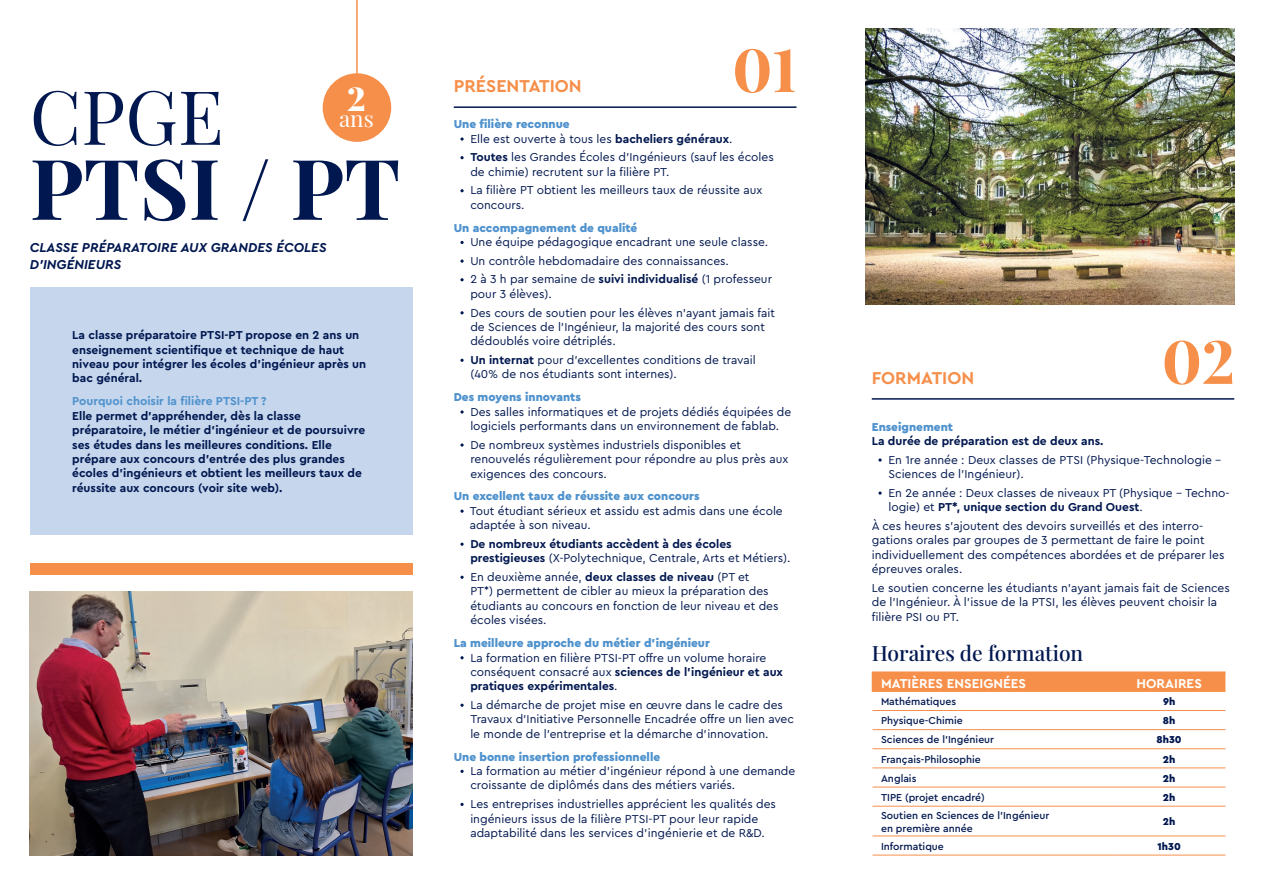
<style>
.page{position:relative;width:1263px;height:893px;background:#fff}
.page>*{position:absolute;margin:0;border:0;box-sizing:border-box;transform-origin:0 0}
.t1{font:700 84px "Playfair Display";color:#00174f}
.t2{font:75px "Playfair Display";color:#00174f}
.t3{font:800 60px "Playfair Display";color:#f68f4a}
.t4{font:900 33px "Playfair Display";color:#fff}
.t5{font:22.5px "Playfair Display";color:#fff}
.t6{font:500 21px "Playfair Display";color:#00174f}
.t7{font:700 18px "Cera Pro";color:#f68f4a}
.t8{font:italic 700 13.5px/16.2px "Cera Pro";color:#00174f}
.t9{font:700 13.5px "Cera Pro";color:#fff}
.t10{font:12px/14.4px "Cera Pro";color:#00174f}
.t11{font:700 12px/14.4px "Cera Pro";color:#00174f}
.t12{font:900 12px "Cera Pro";color:#4f92cd}
.t13{font:700 12px "Cera Pro";color:#4f92cd}
.t14{font:500 10.5px/12.6px "Cera Pro";color:#00174f}
.t15{font:900 10.5px "Cera Pro";color:#00174f}
.s1{font-weight:900;color:#4f92cd}
.s2{font-weight:700}
.s3{font-weight:400}
</style>
<div class="page">
<hr style="left:454px;top:106px;width:342px;height:2px;background:#00174f">
<svg style="left:460px;top:137px;width:4px;height:4px"></svg>
<svg style="left:460px;top:156px;width:4px;height:3px"></svg>
<svg style="left:460px;top:189px;width:4px;height:3px"></svg>
<svg style="left:460px;top:241px;width:4px;height:3px"></svg>
<svg style="left:460px;top:259px;width:4px;height:4px"></svg>
<svg style="left:460px;top:278px;width:4px;height:3px"></svg>
<svg style="left:460px;top:359px;width:4px;height:3px"></svg>
<svg style="left:460px;top:410px;width:4px;height:4px"></svg>
<svg style="left:460px;top:443px;width:4px;height:4px"></svg>
<svg style="left:460px;top:543px;width:4px;height:3px"></svg>
<svg style="left:460px;top:576px;width:4px;height:3px"></svg>
<svg style="left:460px;top:656px;width:4px;height:3px"></svg>
<svg style="left:460px;top:704px;width:4px;height:3px"></svg>
<svg style="left:460px;top:770px;width:4px;height:3px"></svg>
<svg style="left:460px;top:803px;width:4px;height:3px"></svg>
<hr style="left:872px;top:398px;width:362px;height:2px;background:#00174f">
<svg style="left:878px;top:458px;width:4px;height:4px"></svg>
<svg style="left:878px;top:491px;width:4px;height:4px"></svg>
<div style="left:323px;top:73px;width:68px;height:69px;background:#f68f4a;border-radius:50%"></div>
<div style="left:30px;top:287px;width:382px;height:247px;background:#c5d6ed"></div>
<hr style="left:356px;top:0;width:2px;height:79px;background:#f68f4a">
<div style="left:30px;top:563px;width:382px;height:12px;background:#f68f4a"></div>
<img style="left:30px;top:591px;width:382px;height:264px">
<hr style="left:872px;top:671px;width:241px;height:2px;background:#f68f4a">
<div style="left:872px;top:673px;width:353px;height:18px;background:#f68f4a"></div>
<hr style="left:1113px;top:671px;width:112px;height:2px;background:#f68f4a">
<hr style="left:872px;top:691px;width:241px;height:1px;background:#f68f4a">
<hr style="left:1113px;top:691px;width:112px;height:1px;background:#f68f4a">
<hr style="left:872px;top:710px;width:241px;height:1px;background:#f68f4a">
<hr style="left:1113px;top:710px;width:112px;height:1px;background:#f68f4a">
<hr style="left:872px;top:729px;width:241px;height:1px;background:#f68f4a">
<hr style="left:1113px;top:729px;width:112px;height:1px;background:#f68f4a">
<hr style="left:872px;top:748px;width:241px;height:1px;background:#f68f4a">
<hr style="left:1113px;top:748px;width:112px;height:1px;background:#f68f4a">
<hr style="left:872px;top:768px;width:241px;height:1px;background:#f68f4a">
<hr style="left:1113px;top:768px;width:112px;height:1px;background:#f68f4a">
<hr style="left:872px;top:855px;width:241px;height:1px;background:#f68f4a">
<hr style="left:1113px;top:855px;width:112px;height:1px;background:#f68f4a">
<hr style="left:872px;top:787px;width:241px;height:1px;background:#f68f4a">
<hr style="left:1113px;top:787px;width:112px;height:1px;background:#f68f4a">
<hr style="left:872px;top:806px;width:241px;height:1px;background:#f68f4a">
<hr style="left:1113px;top:806px;width:112px;height:1px;background:#f68f4a">
<hr style="left:872px;top:836px;width:241px;height:1px;background:#f68f4a">
<hr style="left:1113px;top:836px;width:112px;height:1px;background:#f68f4a">
<img style="left:865px;top:29px;width:369px;height:276px">
<h3 class="t4" style="left:347px;top:72px;width:20px">2</h3>
<h3 class="t5" style="left:339px;top:101px;width:36px">ans</h3>
<h2 class="t2" style="left:30px;top:58px;width:195px">CPGE</h2>
<h1 class="t1" style="left:30px;top:122px;width:372px">PTSI / PT</h1>
<p class="t8" style="left:30px;top:239px;width:298px">CLASSE PRÉPARATOIRE AUX GRANDES ÉCOLES<br>D’INGÉNIEURS</p>
<p class="t11" style="left:72px;top:328px;width:295px">La classe préparatoire PTSI-PT propose en 2 ans un enseignement scientifique et technique de haut niveau pour intégrer les écoles d’ingénieur après un bac général.</p>
<p class="t13" style="left:72px;top:393px;width:196px">Pourquoi choisir la filière PTSI-PT ?</p>
<p class="t11" style="left:72px;top:408px;width:294px">Elle permet d’appréhender, dès la classe préparatoire, le métier d’ingénieur et de poursuivre ses études dans les meilleures conditions. Elle prépare aux concours d’entrée des plus grandes écoles d’ingénieurs et obtient les meilleurs taux de réussite aux concours (voir site web).</p>
<h3 class="t7" style="left:454px;top:74px;width:129px">PRÉSENTATION</h3>
<h3 class="t3" style="left:732px;top:23px;width:66px">01</h3>
<p class="t10" style="left:470px;top:117px;width:264px;text-indent:-17px"><span class="s1">Une filière reconnue<br></span>Elle est ouverte à tous les <span class="s2">bacheliers généraux</span>.</p>
<p class="t10" style="left:470px;top:150px;width:305px"><span class="s2">Toutes</span> les Grandes Écoles d’Ingénieurs (sauf les écoles de chimie) recrutent sur la filière PT.</p>
<p class="t10" style="left:470px;top:183px;width:293px">La filière PT obtient les meilleurs taux de réussite aux concours.</p>
<p class="t12" style="left:454px;top:220px;width:185px">Un accompagnement de qualité</p>
<p class="t10" style="left:470px;top:232px;width:303px;line-height:18.6px">Une équipe pédagogique encadrant une seule classe.<br>Un contrôle hebdomadaire des connaissances.<br>2 à 3 h par semaine de <span class="s2">suivi individualisé</span> (1 professeur</p>
<p class="t10" style="left:470px;top:284px;width:306px;line-height:18.6px">pour 3 élèves).<br>Des cours de soutien pour les élèves n’ayant jamais fait</p>
<p class="t10" style="left:470px;top:319px;width:296px">de Sciences de l’Ingénieur, la majorité des cours sont dédoublés voire détriplés.</p>
<p class="t10" style="left:470px;top:352px;width:287px"><span class="s2">Un internat</span> pour d’excellentes conditions de travail (40% de nos étudiants sont internes).</p>
<p class="t12" style="left:454px;top:389px;width:129px">Des moyens innovants</p>
<p class="t10" style="left:470px;top:404px;width:322px">Des salles informatiques et de projets dédiés équipées de logiciels performants dans un environnement de fablab.</p>
<p class="t10" style="left:470px;top:437px;width:320px">De nombreux systèmes industriels disponibles et renouvelés régulièrement pour répondre au plus près aux exigences des concours.</p>
<p class="t12" style="left:454px;top:488px;width:247px">Un excellent taux de réussite aux concours</p>
<p class="t10" style="left:470px;top:503px;width:315px">Tout étudiant sérieux et assidu est admis dans une école adaptée à son niveau.</p>
<p class="t11" style="left:470px;top:536px;width:322px">De nombreux étudiants accèdent à des écoles prestigieuses <span class="s3">(X-Polytechnique, Centrale, Arts et Métiers).</span></p>
<p class="t10" style="left:470px;top:569px;width:310px">En deuxième année, <span class="s2">deux classes de niveau</span> (PT et<br>PT*) permettent de cibler au mieux la préparation des étudiants au concours en fonction de leur niveau et des écoles visées.</p>
<p class="t12" style="left:454px;top:635px;width:258px">La meilleure approche du métier d’ingénieur</p>
<p class="t10" style="left:470px;top:650px;width:314px">La formation en filière PTSI-PT offre un volume horaire conséquent consacré aux <span class="s2">sciences de l’ingénieur et aux pratiques expérimentales</span>.</p>
<p class="t10" style="left:470px;top:697px;width:325px">La démarche de projet mise en œuvre dans le cadre des<br>Travaux d’Initiative Personnelle Encadrée offre un lien avec le monde de l’entreprise et la démarche d’innovation.</p>
<p class="t12" style="left:454px;top:749px;width:208px">Une bonne insertion professionnelle</p>
<p class="t10" style="left:470px;top:763px;width:326px">La formation au métier d’ingénieur répond à une demande croissante de diplômés dans des métiers variés.</p>
<p class="t10" style="left:470px;top:796px;width:307px">Les entreprises industrielles apprécient les qualités des ingénieurs issus de la filière PTSI-PT pour leur rapide adaptabilité dans les services d’ingénierie et de R&amp;D.</p>
<h3 class="t7" style="left:872px;top:366px;width:104px">FORMATION</h3>
<h3 class="t3" style="left:1162px;top:314px;width:75px">02</h3>
<p class="t12" style="left:872px;top:419px;width:83px">Enseignement</p>
<p class="t11" style="left:872px;top:433px;width:233px">La durée de préparation est de deux ans.</p>
<p class="t10" style="left:888px;top:452px;width:334px">En 1re année : Deux classes de PTSI (Physique-Technologie -<br>Sciences de l’Ingénieur).</p>
<p class="t10" style="left:888px;top:485px;width:343px">En 2e année : Deux classes de niveaux PT (Physique - Techno&shy;logie) et <span class="s2">PT*, unique section du Grand Ouest</span>.</p>
<p class="t10" style="left:872px;top:518px;width:354px">À ces heures s’ajoutent des devoirs surveillés et des interro&shy;gations orales par groupes de 3 permettant de faire le point individuellement des compétences abordées et de préparer les épreuves orales.</p>
<p class="t10" style="left:872px;top:580px;width:360px">Le soutien concerne les étudiants n’ayant jamais fait de Sciences de l’Ingénieur. À l’issue de la PTSI, les élèves peuvent choisir la filière PSI ou PT.</p>
<h3 class="t6" style="left:872px;top:636px;width:213px">Horaires de formation</h3>
<p class="t9" style="left:881px;top:674px;width:147px">MATIÈRES ENSEIGNÉES</p>
<p class="t9" style="left:1136px;top:674px;width:67px">HORAIRES</p>
<p class="t14" style="left:881px;top:695px;width:77px">Mathématiques</p>
<p class="t15" style="left:1163px;top:695px;width:14px">9h</p>
<p class="t14" style="left:881px;top:714px;width:83px">Physique-Chimie</p>
<p class="t15" style="left:1163px;top:714px;width:14px">8h</p>
<p class="t14" style="left:881px;top:733px;width:115px">Sciences de l’Ingénieur</p>
<p class="t15" style="left:1156px;top:733px;width:27px">8h30</p>
<p class="t14" style="left:881px;top:752px;width:101px">Français-Philosophie</p>
<p class="t15" style="left:1163px;top:752px;width:14px">2h</p>
<p class="t14" style="left:881px;top:771px;width:37px">Anglais</p>
<p class="t15" style="left:1163px;top:771px;width:14px">2h</p>
<p class="t14" style="left:881px;top:790px;width:105px">TIPE (projet encadré)</p>
<p class="t15" style="left:1163px;top:790px;width:14px">2h</p>
<p class="t14" style="left:881px;top:809px;width:170px">Soutien en Sciences de l’Ingénieur en première année</p>
<p class="t15" style="left:1163px;top:815px;width:14px">2h</p>
<p class="t14" style="left:881px;top:839px;width:64px">Informatique</p>
<p class="t15" style="left:1157px;top:839px;width:25px">1h30</p>
</div>
